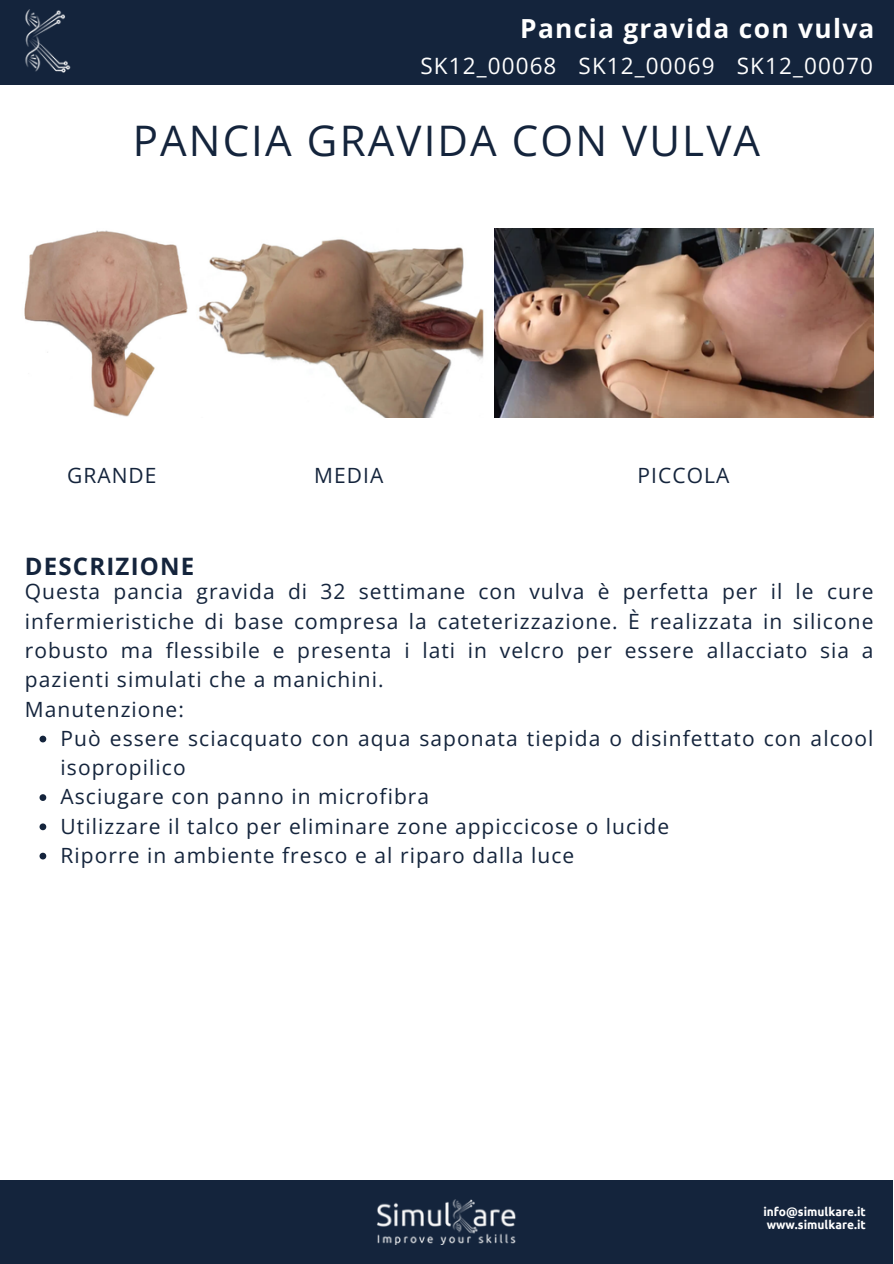
<style>
.page{position:relative;width:894px;height:1264px;background:#fff}
.page>*{position:absolute;margin:0;border:0;box-sizing:border-box;transform-origin:0 0}
.t1{font:42.15px "Open Sans";letter-spacing:.05em;color:#14243c}
.t2{font:700 26.25px "Open Sans";letter-spacing:.05em;color:#fff}
.t3{font:700 24px "Open Sans";letter-spacing:.05em;color:#14243c}
.t4{font:22.5px "Open Sans";letter-spacing:.05em;color:#fff}
.t5{font:21px/29.2px "Open Sans";letter-spacing:.05em;color:#14243c}
.t6{font:700 12px/13.5px "Ubuntu";color:#fff}
</style>
<div class="page">
<div style="left:0;top:1179px;width:892px;height:84px;background:#14243c"></div>
<img style="left:377px;top:1199px;width:139px;height:45px">
<div style="left:0;top:0;width:892px;height:85px;background:#14243c"></div>
<img style="left:25px;top:10px;width:46px;height:63px">
<img style="left:24px;top:229px;width:849px;height:189px">
<svg style="left:39px;top:735px;width:7px;height:7px"></svg>
<svg style="left:39px;top:794px;width:7px;height:7px"></svg>
<svg style="left:39px;top:823px;width:7px;height:7px"></svg>
<svg style="left:39px;top:852px;width:7px;height:7px"></svg>
<p class="t2" style="left:520px;top:10px;width:356px">Pancia gravida con vulva</p>
<h4 class="t4" style="left:420px;top:49px;width:454px">SK12_00068 SK12_00069 SK12_00070</h4>
<h4 class="t1" style="left:133px;top:111px;width:628px">PANCIA GRAVIDA CON VULVA</h4>
<h2 class="t5" style="left:67px;top:460px;width:91px">GRANDE</h2>
<h5 class="t5" style="left:314px;top:460px;width:71px">MEDIA</h5>
<p class="t5" style="left:637px;top:460px;width:93px">PICCOLA</p>
<h4 class="t3" style="left:25px;top:549px;width:171px">DESCRIZIONE</h4>
<p class="t5" style="left:25px;top:576px;width:849px">Questa pancia gravida di 32 settimane con vulva è perfetta per il le cure infermieristiche di base compresa la cateterizzazione. È realizzata in silicone robusto ma flessibile e presenta i lati in velcro per essere allacciato sia a pazienti simulati che a manichini.<br>Manutenzione:</p>
<h3 class="t5" style="left:61px;top:723px;width:814px">Può essere sciacquato con aqua saponata tiepida o disinfettato con alcool isopropilico</h3>
<h4 class="t5" style="left:61px;top:781px;width:370px">Asciugare con panno in microfibra</h4>
<h1 class="t5" style="left:61px;top:810px;width:610px">Utilizzare il talco per eliminare zone appiccicose o lucide</h1>
<p class="t5" style="left:61px;top:840px;width:515px">Riporre in ambiente fresco e al riparo dalla luce</p>
<p class="t6" style="left:763px;top:1204px;width:104px">info@simulkare.it www.simulkare.it</p>
</div>
